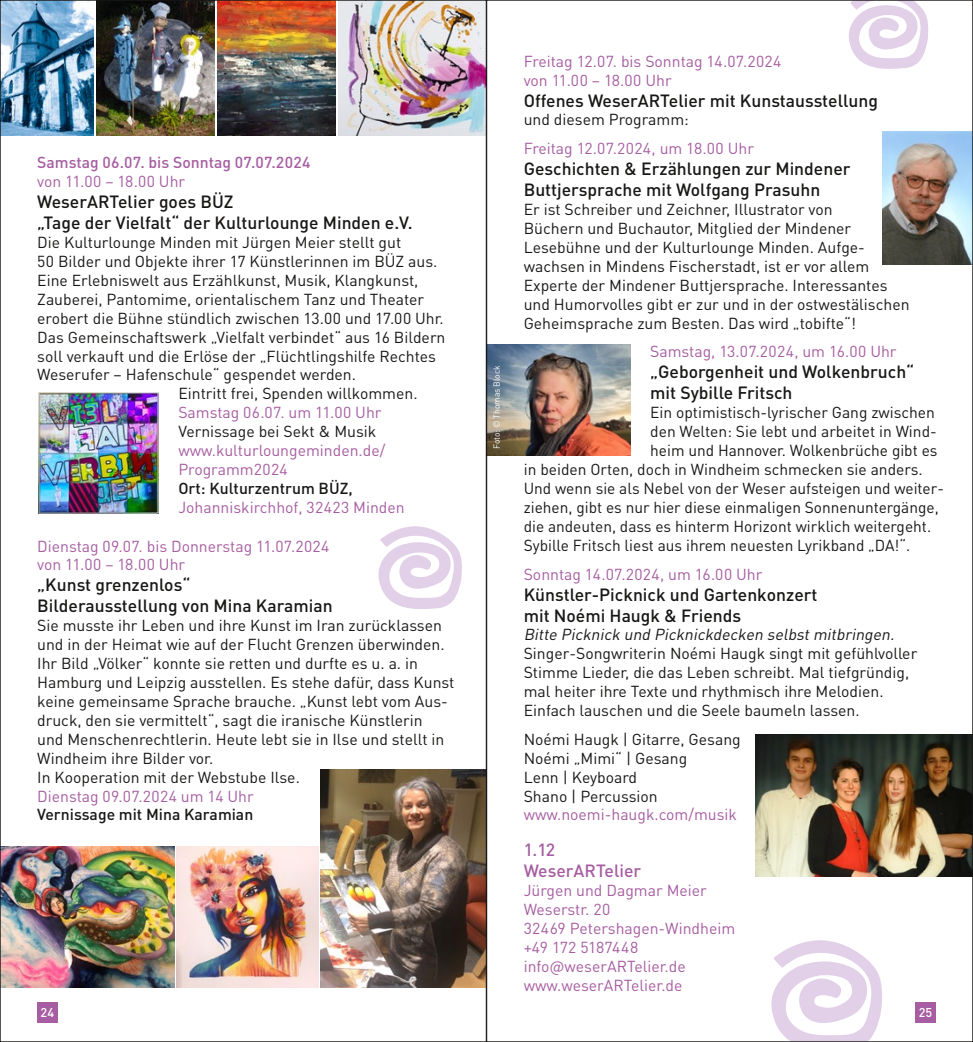
<style>
.page{position:relative;width:973px;height:1042px;background:#fff}
.page>*{position:absolute;margin:0;border:0;box-sizing:border-box;transform-origin:0 0}
.t1{font:500 17.5px/21px "DIN Pro";color:#181716}
.t2{font:500 17.5px/21px "DIN Pro";color:#a65da1}
.t3{font:15.75px/18.9px "DIN Pro";color:#181716}
.t4{font:15.75px/18.9px "DIN Pro";color:#a65da1}
.t5{font:italic 15.75px "DIN Pro";color:#181716}
.t6{font:500 15.75px "DIN Pro";color:#181716}
.t7{font:500 15.75px "DIN Pro";color:#a65da1}
.t8{font:500 12.6px "DIN Pro";color:#fff}
.t9{font:8.75px "DIN Pro";letter-spacing:-.01em;color:#fff}
</style>
<div class="page">
<img style="left:96px;top:2px;width:119px;height:133px">
<img style="left:338px;top:2px;width:146px;height:133px">
<img style="left:217px;top:2px;width:118px;height:133px">
<img style="left:2px;top:2px;width:91px;height:133px">
<img style="left:39px;top:393px;width:119px;height:121px">
<svg style="left:771px;top:940px;width:111px;height:100px"></svg>
<svg style="left:849px;top:2px;width:79px;height:67px"></svg>
<svg style="left:378px;top:526px;width:84px;height:83px"></svg>
<img style="left:2px;top:846px;width:172px;height:141px">
<img style="left:177px;top:846px;width:141px;height:141px">
<img style="left:320px;top:770px;width:164px;height:217px">
<img style="left:755px;top:735px;width:215px;height:141px">
<img style="left:488px;top:345px;width:142px;height:110px">
<img style="left:882px;top:131px;width:88px;height:133px">
<div style="left:37px;top:1002px;width:20px;height:20px;background:#a65da1"></div>
<div style="left:915px;top:1002px;width:20px;height:20px;background:#a65da1"></div>
<p class="t7" style="left:37px;top:152px;width:275px">Samstag 06.07. bis Sonntag 07.07.2024</p>
<p class="t4" style="left:37px;top:171px;width:149px">von 11.00 – 18.00 Uhr</p>
<p class="t1" style="left:37px;top:191px;width:377px">WeserARTelier goes BÜZ<br>„Tage der Vielfalt“ der Kulturlounge Minden e.V.</p>
<p class="t3" style="left:37px;top:232px;width:365px">Die Kulturlounge Minden mit Jürgen Meier stellt gut</p>
<p class="t3" style="left:37px;top:251px;width:402px">50 Bilder und Objekte ihrer 17 Künstlerinnen im BÜZ aus.</p>
<p class="t3" style="left:37px;top:270px;width:382px">Eine Erlebniswelt aus Erzählkunst, Musik, Klangkunst,</p>
<p class="t3" style="left:37px;top:289px;width:388px">Zauberei, Pantomime, orientalischem Tanz und Theater</p>
<p class="t3" style="left:37px;top:308px;width:408px">erobert die Bühne stündlich zwischen 13.00 und 17.00 Uhr.</p>
<p class="t3" style="left:37px;top:327px;width:409px">Das Gemeinschaftswerk „Vielfalt verbindet“ aus 16 Bildern</p>
<p class="t3" style="left:37px;top:346px;width:400px">soll verkauft und die Erlöse der „Flüchtlingshilfe Rechtes</p>
<p class="t3" style="left:37px;top:365px;width:320px">Weserufer – Hafenschule“ gespendet werden.</p>
<p class="t3" style="left:178px;top:384px;width:241px">Eintritt frei, Spenden willkommen.</p>
<p class="t4" style="left:178px;top:402px;width:205px">Samstag 06.07. um 11.00 Uhr</p>
<p class="t3" style="left:178px;top:421px;width:199px">Vernissage bei Sekt &amp; Musik</p>
<p class="t4" style="left:178px;top:440px;width:208px">www.kulturloungeminden.de/<br>Programm2024</p>
<p class="t6" style="left:178px;top:477px;width:176px">Ort: Kulturzentrum BÜZ,</p>
<p class="t4" style="left:178px;top:497px;width:228px">Johanniskirchhof, 32423 Minden</p>
<p class="t4" style="left:37px;top:536px;width:293px">Dienstag 09.07. bis Donnerstag 11.07.2024 von 11.00 – 18.00 Uhr</p>
<p class="t1" style="left:37px;top:574px;width:297px">„Kunst grenzenlos“<br>Bilderausstellung von Mina Karamian</p>
<p class="t3" style="left:37px;top:615px;width:418px">Sie musste ihr Leben und ihre Kunst im Iran zurücklassen und in der Heimat wie auf der Flucht Grenzen überwinden.<br>Ihr Bild „Völker“ konnte sie retten und durfte es u. a. in Hamburg und Leipzig ausstellen. Es stehe dafür, dass Kunst keine gemeinsame Sprache brauche. „Kunst lebt vom Aus&shy;druck, den sie vermittelt“, sagt die iranische Künstlerin<br>und Menschenrechtlerin. Heute lebt sie in Ilse und stellt in Windheim ihre Bilder vor.<br>In Kooperation mit der Webstube Ilse.</p>
<p class="t4" style="left:37px;top:786px;width:218px">Dienstag 09.07.2024 um 14 Uhr</p>
<p class="t6" style="left:37px;top:804px;width:217px">Vernissage mit Mina Karamian</p>
<p class="t9" style="left:490px;top:449px;width:85px;rotate:-90deg">Foto: © Thomas Block</p>
<p class="t4" style="left:523px;top:51px;width:259px">Freitag 12.07. bis Sonntag 14.07.2024 von 11.00 – 18.00 Uhr</p>
<p class="t1" style="left:523px;top:89px;width:356px">Offenes WeserARTelier mit Kunstausstellung</p>
<p class="t3" style="left:523px;top:110px;width:167px">und diesem Programm:</p>
<p class="t4" style="left:523px;top:138px;width:232px">Freitag 12.07.2024, um 18.00 Uhr</p>
<p class="t1" style="left:523px;top:158px;width:328px">Geschichten &amp; Erzählungen zur Mindener<br>Buttjersprache mit Wolfgang Prasuhn</p>
<p class="t3" style="left:523px;top:199px;width:387px">Er ist Schreiber und Zeichner, Illustrator von<br>Büchern und Buchautor, Mitglied der Mindener Lesebühne und der Kulturlounge Minden. Aufge&shy;wachsen in Mindens Fischerstadt, ist er vor allem Experte der Mindener Buttjersprache. Interessantes und Humorvolles gibt er zur und in der ostwestälischen Geheimsprache zum Besten. Das wird „tobifte“!</p>
<p class="t4" style="left:650px;top:342px;width:248px">Samstag, 13.07.2024, um 16.00 Uhr</p>
<p class="t1" style="left:650px;top:361px;width:265px">„Geborgenheit und Wolkenbruch“ mit Sybille Fritsch</p>
<p class="t3" style="left:650px;top:402px;width:286px">Ein optimistisch-lyrischer Gang zwischen</p>
<p class="t3" style="left:650px;top:421px;width:288px">den Welten: Sie lebt und arbeitet in Wind-</p>
<p class="t3" style="left:650px;top:440px;width:289px">heim und Hannover. Wolkenbrüche gibt es</p>
<p class="t3" style="left:523px;top:459px;width:400px">in beiden Orten, doch in Windheim schmecken sie anders.</p>
<p class="t3" style="left:523px;top:478px;width:421px">Und wenn sie als Nebel von der Weser aufsteigen und weiter-</p>
<p class="t3" style="left:523px;top:497px;width:416px">ziehen, gibt es nur hier diese einmaligen Sonnenuntergänge,</p>
<p class="t3" style="left:523px;top:516px;width:409px">die andeuten, dass es hinterm Horizont wirklich weitergeht.</p>
<p class="t3" style="left:523px;top:535px;width:388px">Sybille Fritsch liest aus ihrem neuesten Lyrikband „DA!“.</p>
<p class="t4" style="left:523px;top:564px;width:240px">Sonntag 14.07.2024, um 16.00 Uhr</p>
<p class="t1" style="left:523px;top:583px;width:295px">Künstler-Picknick und Gartenkonzert mit Noémi Haugk &amp; Friends</p>
<p class="t5" style="left:523px;top:624px;width:375px">Bitte Picknick und Picknickdecken selbstmitbringen.</p>
<p class="t3" style="left:523px;top:643px;width:395px">Singer-Songwriterin Noémi Haugk singt mit gefühlvoller Stimme Lieder, die das Leben schreibt. Mal tiefgründig, mal heiter ihre Texte und rhythmisch ihre Melodien.<br>Einfach lauschen und die Seele baumeln lassen.</p>
<p class="t3" style="left:523px;top:729px;width:218px">Noémi Haugk | Gitarre, Gesang<br>Noémi „Mimi“ | Gesang<br>Lenn | Keyboard<br>Shano | Percussion</p>
<p class="t4" style="left:523px;top:805px;width:215px">www.noemi-haugk.com/musik</p>
<p class="t2" style="left:523px;top:839px;width:119px">1.12<br>WeserARTelier</p>
<p class="t4" style="left:523px;top:880px;width:213px">Jürgen und Dagmar Meier<br>Weserstr. 20<br>32469 Petershagen-Windheim +49 172 5187448 info@weserARTelier.de www.weserARTelier.de</p>
<p class="t8" style="left:41px;top:1003px;width:15px">24</p>
<p class="t8" style="left:918px;top:1003px;width:15px">25</p>
</div>
